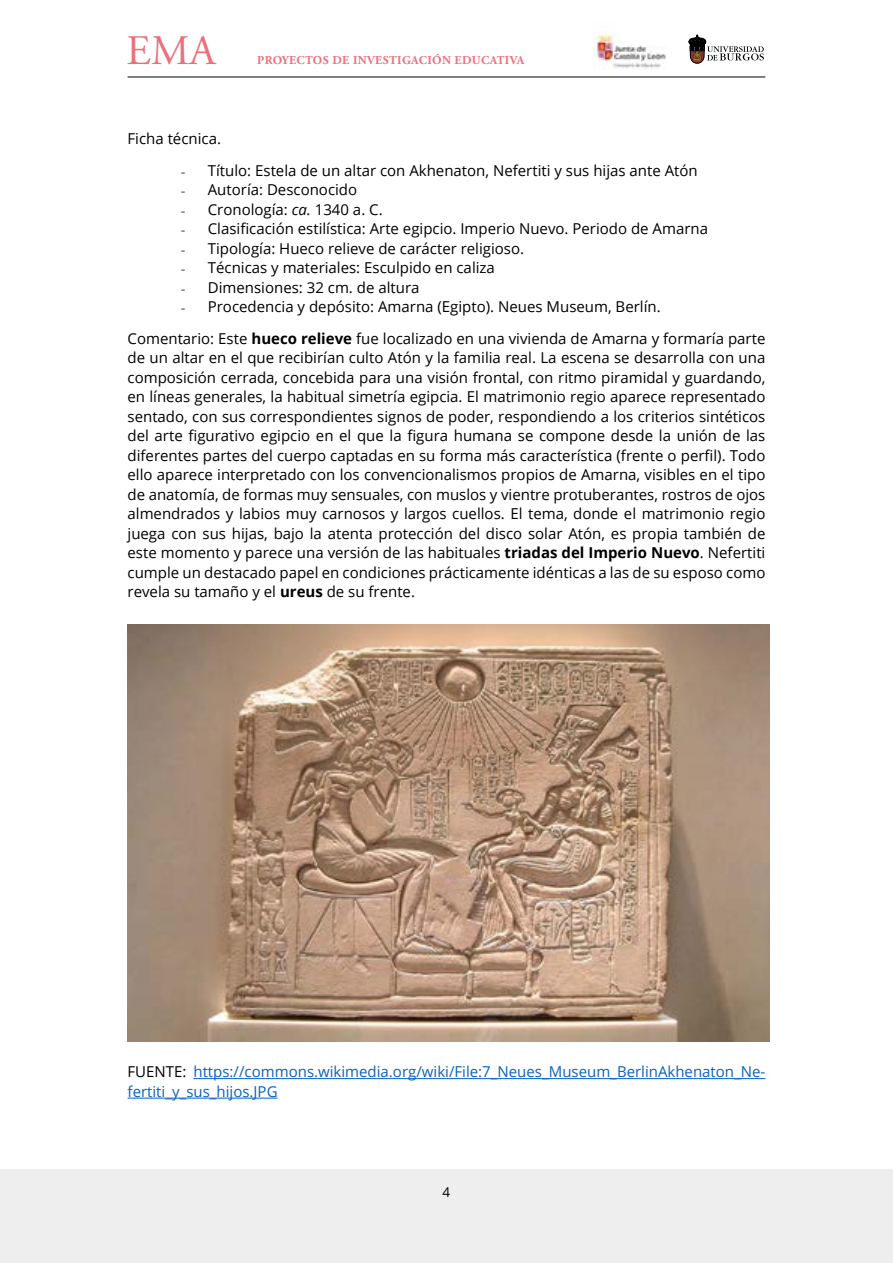
<style>
.page{position:relative;width:893px;height:1263px;background:#fff}
.page>*{position:absolute;margin:0;border:0;box-sizing:border-box;transform-origin:0 0}
.t1{font:42px "Adobe Garamond Pro";color:#ed6f7b}
.t2{font:15px/19.5px "Open Sans";color:#000}
.t3{font:15px/19.5px "Open Sans";color:#0563c1}
.t4{font:13.5px "Open Sans";color:#000}
.t5{font:700 12px "Adobe Garamond Pro";letter-spacing:.03em;color:#ed6f7b}
.s1{font-family:"Garamond"}
.s2{font-style:italic}
.s3{font-weight:700}
.s4{color:#000}
</style>
<div class="page">
<div style="left:0;top:1169px;width:893px;height:94px;background:#efeeee"></div>
<svg style="left:689px;top:35px;width:75px;height:28px"></svg>
<img style="left:593px;top:33px;width:73px;height:36px">
<hr style="left:128px;top:77px;width:637px;height:1px;background:#000">
<hr style="left:193px;top:1078px;width:572px;height:1px;background:#0563c1">
<hr style="left:128px;top:1098px;width:150px;height:1px;background:#0563c1">
<img style="left:128px;top:625px;width:642px;height:417px">
<h1 class="t1" style="left:126px;top:26px;width:90px">EMA</h1>
<p class="t5" style="left:257px;top:53px;width:269px">PROYECTOS DE INVESTIGACIÓN EDUCATIVA</p>
<p class="t2" style="left:128px;top:129px;width:95px">Ficha técnica.</p>
<p class="t2" style="left:181px;top:160px;width:518px"><span class="s1">-</span> Título: Estela de un altar con Akhenaton, Nefertiti y sus hijas ante Atón</p>
<p class="t2" style="left:181px;top:180px;width:178px"><span class="s1">-</span> Autoría: Desconocido</p>
<p class="t2" style="left:181px;top:199px;width:203px"><span class="s1">-</span> Cronología: <span class="s2">ca.</span> 1340 a. C.</p>
<p class="t2" style="left:181px;top:219px;width:529px"><span class="s1">-</span> Clasificación estilística: Arte egipcio. Imperio Nuevo. Periodo de Amarna</p>
<p class="t2" style="left:181px;top:238px;width:345px"><span class="s1">-</span> Tipología: Hueco relieve de carácter religioso.</p>
<p class="t2" style="left:181px;top:258px;width:316px"><span class="s1">-</span> Técnicas y materiales: Esculpido en caliza</p>
<p class="t2" style="left:181px;top:277px;width:240px"><span class="s1">-</span> Dimensiones: 32 cm. de altura</p>
<p class="t2" style="left:128px;top:291px;width:639px;line-height:31.5px;text-indent:53px"><span class="s1">-</span> Procedencia y depósito: Amarna (Egipto). Neues Museum, Berlín.<br>Comentario: Este <span class="s3">hueco relieve</span> fue localizado en una vivienda de Amarna y formaría parte</p>
<p class="t2" style="left:128px;top:348px;width:639px;text-align:justify">de un altar en el que recibirían culto Atón y la familia real. La escena se desarrolla con una composición cerrada, concebida para una visión frontal, con ritmo piramidal y guardando, en líneas generales, la habitual simetría egipcia. El matrimonio regio aparece representado sentado, con sus correspondientes signos de poder, respondiendo a los criterios sintéticos del arte figurativo egipcio en el que la figura humana se compone desde la unión de las diferentes partes del cuerpo captadas en su forma más característica (frente o perfil). Todo ello aparece interpretado con los convencionalismos propios de Amarna, visibles en el tipo de anatomía, de formas muy sensuales, con muslos y vientre protuberantes, rostros de ojos almendrados y labios muy carnosos y largos cuellos. El tema, donde el matrimonio regio juega con sus hijas, bajo la atenta protección del disco solar Atón, es propia también de este momento y parece una versión de las habituales <span class="s3">triadas del Imperio Nuevo</span>. Nefertiti cumple un destacado papel en condiciones prácticamente idénticas a las de su esposo como revela su tamaño y el <span class="s3">ureus</span> de su frente.</p>
<p class="t3" style="left:128px;top:1062px;width:639px"><span class="s4">FUENTE:</span> https://commons.wikimedia.org/wiki/File:7_Neues_Museum_BerlinAkhenaton_Ne&shy;fertiti_y_sus_hijos.JPG</p>
<p class="t4" style="left:443px;top:1182px;width:9px">4</p>
</div>
